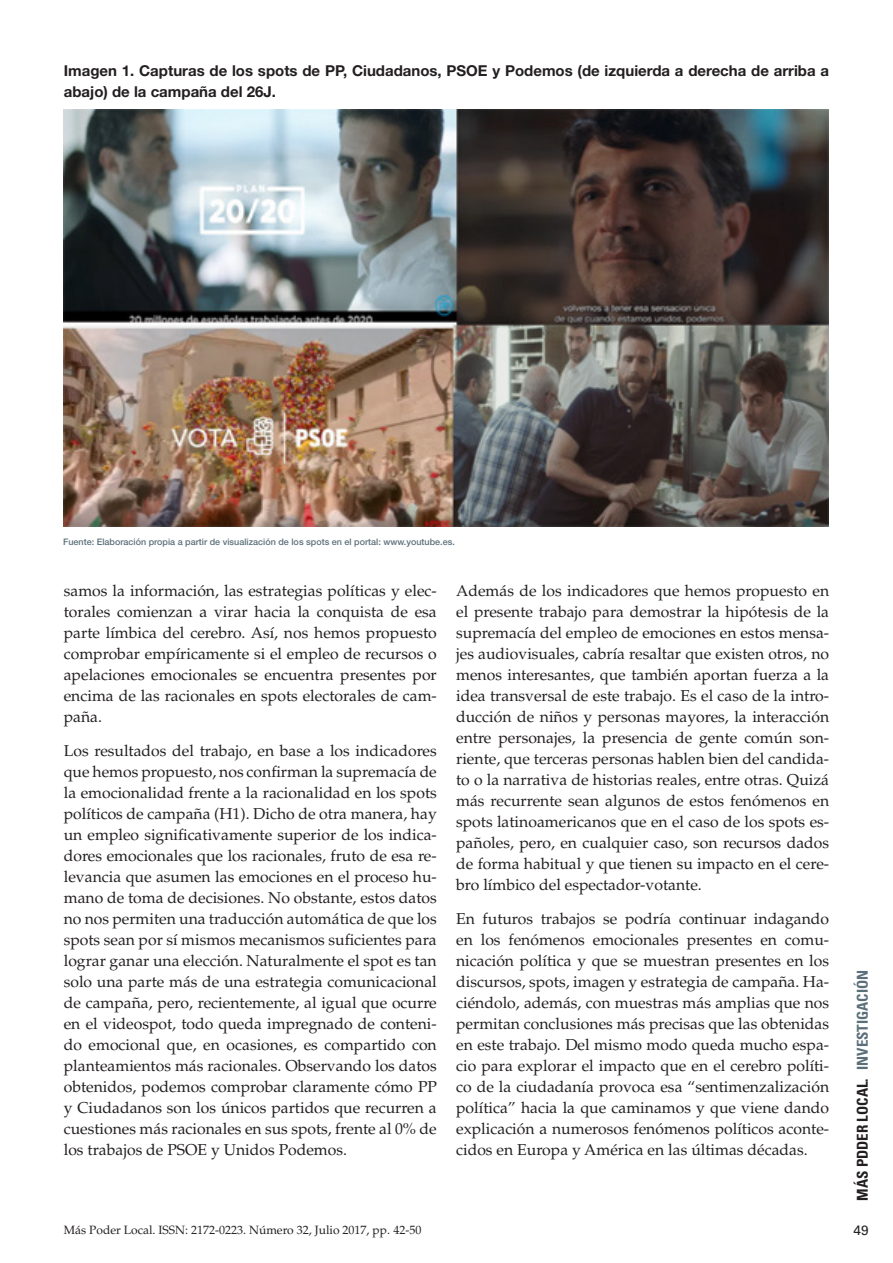
<style>
.page{position:relative;width:893px;height:1263px;background:#fff}
.page>*{position:absolute;margin:0;border:0;box-sizing:border-box;transform-origin:0 0}
.t1{font:15.75px/21px "Palatino";color:#231f20;text-align:justify}
.Titulo_Gráfico{font:700 15px/21.8px "Helvetica Neue";color:#231f20}
.t2{font:700 condensed 15px "Univers";color:#231f20}
.t3{font:700 condensed 15px "Univers";color:#5b6f7b}
.t4{font:13.5px "Univers";color:#231f20}
.t5{font:12px "Palatino";color:#231f20}
.fuente_grafico{font:500 9px "Helvetica Neue";color:#5b6f7b}
</style>
<div class="page">
<img style="left:63px;top:110px;width:765px;height:417px">
<p class="Titulo_Gráfico" style="left:64px;top:59px;width:767px">Imagen 1. Capturas de los spots de PP, Ciudadanos, PSOE y Podemos (de izquierda a derecha de arriba a abajo) de la campaña del 26J.</p>
<p class="fuente_grafico" style="left:63px;top:536px;width:393px">Fuente: Elaboración propia a partir de visualización de los spots en el portal: www.youtube.es.</p>
<p class="t1" style="left:64px;top:580px;width:375px">samos la información, las estrategias políticas y elec&shy;torales comienzan a virar hacia la conquista de esa parte límbica del cerebro. Así, nos hemos propuesto comprobar empíricamente si el empleo de recursos o apelaciones emocionales se encuentra presentes por encima de las racionales en spots electorales de cam&shy;paña.</p>
<p class="t1" style="left:64px;top:740px;width:375px">Los resultados del trabajo, en base a los indicadores que hemos propuesto, nos confirman la supremacía de la emocionalidad frente a la racionalidad en los spots políticos de campaña (H1). Dicho de otra manera, hay un empleo significativamente superior de los indica&shy;dores emocionales que los racionales, fruto de esa re&shy;levancia que asumen las emociones en el proceso hu&shy;mano de toma de decisiones. No obstante, estos datos no nos permiten una traducción automática de que los spots sean por sí mismos mecanismos suficientes para lograr ganar una elección. Naturalmente el spot es tan solo una parte más de una estrategia comunicacional de campaña, pero, recientemente, al igual que ocurre en el videospot, todo queda impregnado de conteni&shy;do emocional que, en ocasiones, es compartido con planteamientos más racionales. Observando los datos obtenidos, podemos comprobar claramente cómo PP y Ciudadanos son los únicos partidos que recurren a cuestiones más racionales en sus spots, frente al 0% de los trabajos de PSOE y Unidos Podemos.</p>
<p class="t1" style="left:456px;top:580px;width:375px">Además de los indicadores que hemos propuesto en el presente trabajo para demostrar la hipótesis de la supremacía del empleo de emociones en estos mensa&shy;jes audiovisuales, cabría resaltar que existen otros, no menos interesantes, que también aportan fuerza a la idea transversal de este trabajo. Es el caso de la intro&shy;ducción de niños y personas mayores, la interacción entre personajes, la presencia de gente común son&shy;riente, que terceras personas hablen bien del candida&shy;to o la narrativa de historias reales, entre otras. Quizá más recurrente sean algunos de estos fenómenos en spots latinoamericanos que en el caso de los spots es&shy;pañoles, pero, en cualquier caso, son recursos dados de forma habitual y que tienen su impacto en el cere&shy;bro límbico del espectador-votante.</p>
<p class="t1" style="left:456px;top:908px;width:375px">En futuros trabajos se podría continuar indagando en los fenómenos emocionales presentes en comu&shy;nicación política y que se muestran presentes en los discursos, spots, imagen y estrategia de campaña. Ha&shy;ciéndolo, además, con muestras más amplias que nos permitan conclusiones más precisas que las obtenidas en este trabajo. Del mismo modo queda mucho espa&shy;cio para explorar el impacto que en el cerebro políti&shy;co de la ciudadanía provoca esa “sentimenzalización política” hacia la que caminamos y que viene dando explicación a numerosos fenómenos políticos aconte&shy;cidos en Europa y América en las últimas décadas.</p>
<p class="t5" style="left:64px;top:1223px;width:359px">Más Poder Local. ISSN: 2172-0223. Número 32, Julio 2017, pp. 42-50</p>
<p class="t3" style="left:853px;top:1070px;width:102px;rotate:-90deg">INVESTIGACIÓN</p>
<p class="t2" style="left:853px;top:1201px;width:124px;rotate:-90deg">MÁS PDDER LOCAL.</p>
<p class="t4" style="left:854px;top:1222px;width:17px">49</p>
</div>
